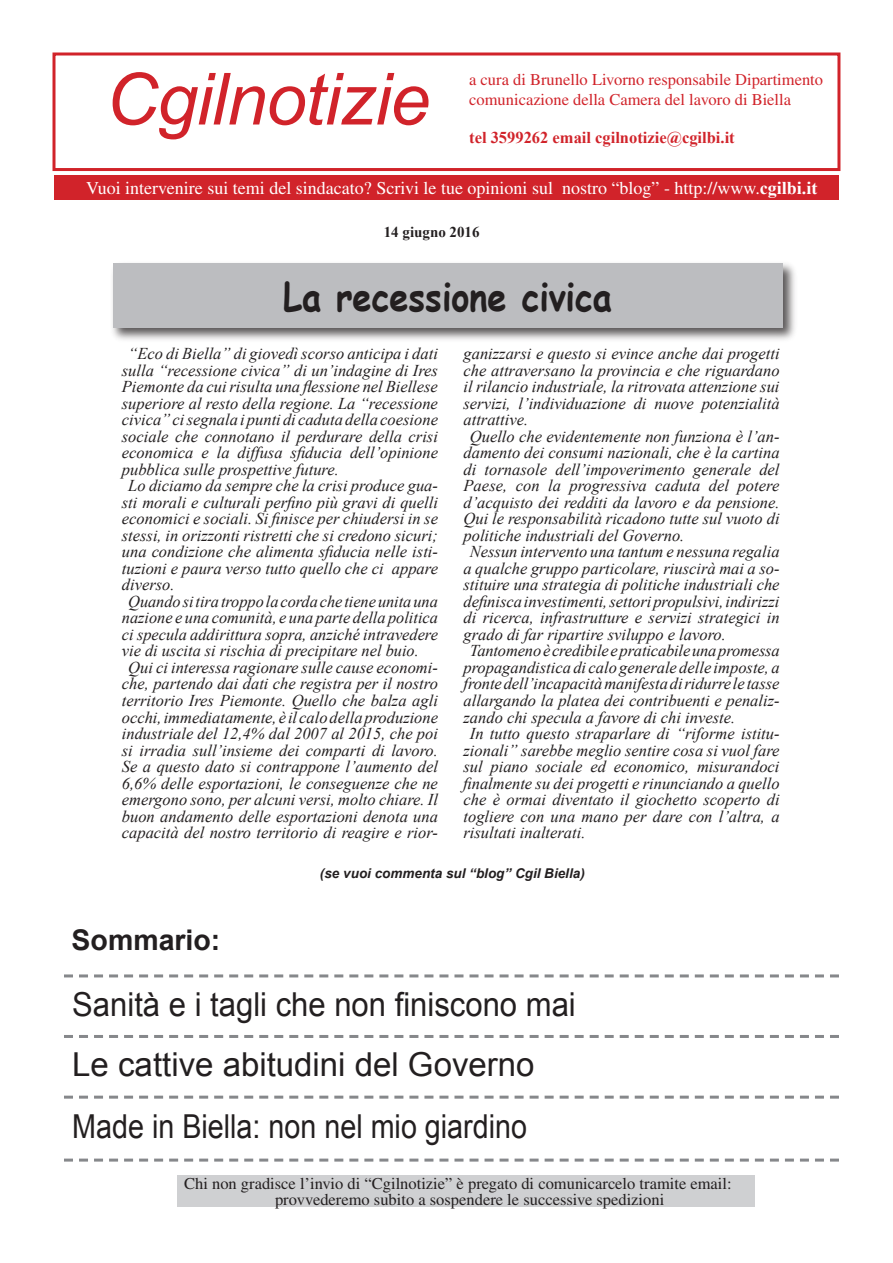
<style>
.page{position:relative;width:893px;height:1263px;background:#fff}
.page>*{position:absolute;margin:0;border:0;box-sizing:border-box;transform-origin:0 0}
.t1{font:italic 72px "Arial";letter-spacing:-.01em;color:#d1232a}
.t2{font:700 39px "Comic Sans MS";color:#231f20;scale:.88 1}
.t3{font:33px "Arial";color:#231f20;scale:.94 1}
.t4{font:33px "Arial";color:#231f20;scale:.87 1}
.t5{font:33px "Arial";color:#231f20}
.t6{font:700 28.5px "Arial";color:#231f20}
.t7{font:18px "Times";color:#fff}
.t8{font:italic 16.5px "Times New Roman";color:#231f20}
.t9{font:16.5px/16.5px "Times";color:#231f20}
.t10{font:16.5px/19.8px "Times";color:#d1232a}
.t11{font:700 16.5px "Times New Roman";color:#d1232a}
.t12{font:700 15px "Times New Roman";color:#231f20}
.t13{font:italic 700 13.5px "Arial";color:#231f20}
.s1{font-family:"Times New Roman";font-weight:700}
</style>
<div class="page">
<div style="left:52px;top:52px;width:788px;height:119px;border:3px solid #d1232a"></div>
<div style="left:178px;top:1176px;width:577px;height:31px;background:#cfd0d2"></div>
<div style="left:54px;top:175px;width:785px;height:24px;background:#d1232a"></div>
<div style="left:71px;top:179px;width:761px;height:21px;background:#d1232a"></div>
<svg style="left:64px;top:1158px;width:775px;height:3px"></svg>
<svg style="left:64px;top:1035px;width:775px;height:3px"></svg>
<svg style="left:64px;top:1096px;width:775px;height:3px"></svg>
<div style="left:110px;top:260px;width:688px;height:83px;background:#231f20;opacity:.75"></div>
<div style="left:113px;top:263px;width:669px;height:64px;background:#bcbdc0"></div>
<svg style="left:64px;top:974px;width:775px;height:3px"></svg>
<h1 class="t1" style="left:106px;top:53px;width:326px">Cgilnotizie</h1>
<p class="t10" style="left:469px;top:69px;width:355px">a cura di Brunello Livorno responsabile Dipartimento comunicazione della Camera del lavoro di Biella</p>
<p class="t11" style="left:469px;top:126px;width:267px">tel 3599262 email cgilnotizie@cgilbi.it</p>
<p class="t7" style="left:86px;top:177px;width:733px">Vuoi intervenire sui temi del sindacato? Scrivi le tue opinioni sul nostro “blog” - http://www.<span class="s1">cgilbi.it</span></p>
<p class="t12" style="left:384px;top:222px;width:97px">14 giugno 2016</p>
<h2 class="t2" style="left:283px;top:268px;width:375px">La recessione civica</h2>
<p class="t8" style="left:128px;top:343px;width:311px">“Eco di Biella” di giovedì scorso anticipa i dati</p>
<p class="t8" style="left:122px;top:359px;width:318px">sulla “recessione civica” di un’indagine di Ires</p>
<p class="t8" style="left:122px;top:376px;width:318px">Piemonte da cui risulta una flessione nel Biellese</p>
<p class="t8" style="left:122px;top:392px;width:318px">superiore al resto della regione. La “recessione</p>
<p class="t8" style="left:122px;top:409px;width:318px">civica” ci segnala i punti di caduta della coesione</p>
<p class="t8" style="left:122px;top:425px;width:318px">sociale che connotano il perdurare della crisi</p>
<p class="t8" style="left:122px;top:442px;width:318px">economica e la diffusa sfiducia dell’opinione</p>
<p class="t8" style="left:122px;top:458px;width:218px">pubblica sulle prospettive future.</p>
<p class="t8" style="left:128px;top:475px;width:311px">Lo diciamo da sempre che la crisi produce gua-</p>
<p class="t8" style="left:122px;top:491px;width:318px">sti morali e culturali perfino più gravi di quelli</p>
<p class="t8" style="left:122px;top:508px;width:318px">economici e sociali. Si finisce per chiudersi in se</p>
<p class="t8" style="left:122px;top:524px;width:318px">stessi, in orizzonti ristretti che si credono sicuri;</p>
<p class="t8" style="left:122px;top:541px;width:318px">una condizione che alimenta sfiducia nelle isti-</p>
<p class="t8" style="left:122px;top:557px;width:318px">tuzioni e paura verso tutto quello che ci appare</p>
<p class="t8" style="left:122px;top:574px;width:54px">diverso.</p>
<p class="t8" style="left:128px;top:590px;width:311px">Quando si tira troppo la corda che tiene unita una</p>
<p class="t8" style="left:122px;top:607px;width:318px">nazione e una comunità, e una parte della politica</p>
<p class="t8" style="left:122px;top:623px;width:318px">ci specula addirittura sopra, anziché intravedere</p>
<p class="t8" style="left:122px;top:640px;width:298px">vie di uscita si rischia di precipitare nel buio.</p>
<p class="t8" style="left:128px;top:656px;width:311px">Qui ci interessa ragionare sulle cause economi-</p>
<p class="t8" style="left:122px;top:673px;width:318px">che, partendo dai dati che registra per il nostro</p>
<p class="t8" style="left:122px;top:689px;width:318px">territorio Ires Piemonte. Quello che balza agli</p>
<p class="t8" style="left:122px;top:706px;width:318px">occhi, immediatamente, è il calo della produzione</p>
<p class="t8" style="left:122px;top:722px;width:318px">industriale del 12,4% dal 2007 al 2015, che poi</p>
<p class="t8" style="left:122px;top:739px;width:318px">si irradia sull’insieme dei comparti di lavoro.</p>
<p class="t8" style="left:122px;top:755px;width:318px">Se a questo dato si contrappone l’aumento del</p>
<p class="t8" style="left:122px;top:772px;width:318px">6,6% delle esportazioni, le conseguenze che ne</p>
<p class="t8" style="left:122px;top:788px;width:318px">emergono sono, per alcuni versi, molto chiare. Il</p>
<p class="t8" style="left:122px;top:805px;width:318px">buon andamento delle esportazioni denota una</p>
<p class="t8" style="left:122px;top:821px;width:318px">capacità del nostro territorio di reagire e rior-</p>
<p class="t8" style="left:463px;top:343px;width:318px">ganizzarsi e questo si evince anche dai progetti</p>
<p class="t8" style="left:463px;top:359px;width:318px">che attraversano la provincia e che riguardano</p>
<p class="t8" style="left:463px;top:376px;width:318px">il rilancio industriale, la ritrovata attenzione sui</p>
<p class="t8" style="left:463px;top:392px;width:318px">servizi, l’individuazione di nuove potenzialità</p>
<p class="t8" style="left:463px;top:409px;width:66px">attrattive.</p>
<p class="t8" style="left:470px;top:425px;width:311px">Quello che evidentemente non funziona è l’an-</p>
<p class="t8" style="left:463px;top:442px;width:318px">damento dei consumi nazionali, che è la cartina</p>
<p class="t8" style="left:463px;top:458px;width:318px">di tornasole dell’impoverimento generale del</p>
<p class="t8" style="left:463px;top:475px;width:317px">Paese, con la progressiva caduta del potere</p>
<p class="t8" style="left:463px;top:491px;width:318px">d’acquisto dei redditi da lavoro e da pensione.</p>
<p class="t8" style="left:463px;top:508px;width:318px">Qui le responsabilità ricadono tutte sul vuoto di</p>
<p class="t8" style="left:463px;top:524px;width:222px">politiche industriali del Governo.</p>
<p class="t8" style="left:470px;top:541px;width:311px">Nessun intervento una tantum e nessuna regalia</p>
<p class="t8" style="left:463px;top:557px;width:318px">a qualche gruppo particolare, riuscirà mai a so-</p>
<p class="t8" style="left:463px;top:574px;width:318px">stituire una strategia di politiche industriali che</p>
<p class="t8" style="left:463px;top:590px;width:317px">definisca investimenti, settori propulsivi, indirizzi</p>
<p class="t8" style="left:463px;top:607px;width:318px">di ricerca, infrastrutture e servizi strategici in</p>
<p class="t8" style="left:463px;top:623px;width:264px">grado di far ripartire sviluppo e lavoro.</p>
<p class="t8" style="left:470px;top:640px;width:311px">Tantomeno è credibile e praticabile una promessa</p>
<p class="t8" style="left:463px;top:656px;width:318px">propagandistica di calo generale delle imposte, a</p>
<p class="t8" style="left:463px;top:673px;width:317px">fronte dell’incapacità manifesta di ridurre le tasse</p>
<p class="t8" style="left:463px;top:689px;width:318px">allargando la platea dei contribuenti e penaliz-</p>
<p class="t8" style="left:463px;top:706px;width:273px">zando chi specula a favore di chi investe.</p>
<p class="t8" style="left:470px;top:722px;width:311px">In tutto questo straparlare di “riforme istitu-</p>
<p class="t8" style="left:463px;top:739px;width:318px">zionali” sarebbe meglio sentire cosa si vuol fare</p>
<p class="t8" style="left:463px;top:755px;width:318px">sul piano sociale ed economico, misurandoci</p>
<p class="t8" style="left:463px;top:772px;width:318px">finalmente su dei progetti e rinunciando a quello</p>
<p class="t8" style="left:463px;top:788px;width:318px">che è ormai diventato il giochetto scoperto di</p>
<p class="t8" style="left:463px;top:805px;width:318px">togliere con una mano per dare con l’altra, a</p>
<p class="t8" style="left:463px;top:821px;width:123px">risultati inalterati.</p>
<h3 class="t6" style="left:72px;top:921px;width:150px">Sommario:</h3>
<p class="t13" style="left:320px;top:864px;width:266px">(se vuoi commenta sul “blog” Cgil Biella)</p>
<h3 class="t3" style="left:72px;top:983px;width:537px">Sanità e i tagli che non finiscono mai</h3>
<h3 class="t5" style="left:72px;top:1043px;width:464px">Le cattive abitudini del Governo</h3>
<h3 class="t4" style="left:72px;top:1105px;width:524px">Made in Biella: non nel mio giardino</h3>
<p class="t9" style="left:275px;top:1175px;width:458px;text-indent:-91px">Chi non gradisce l’invio di “Cgilnotizie” è pregato di comunicarcelo tramite email: provvederemo subito a sospendere le successive spedizioni</p>
</div>
